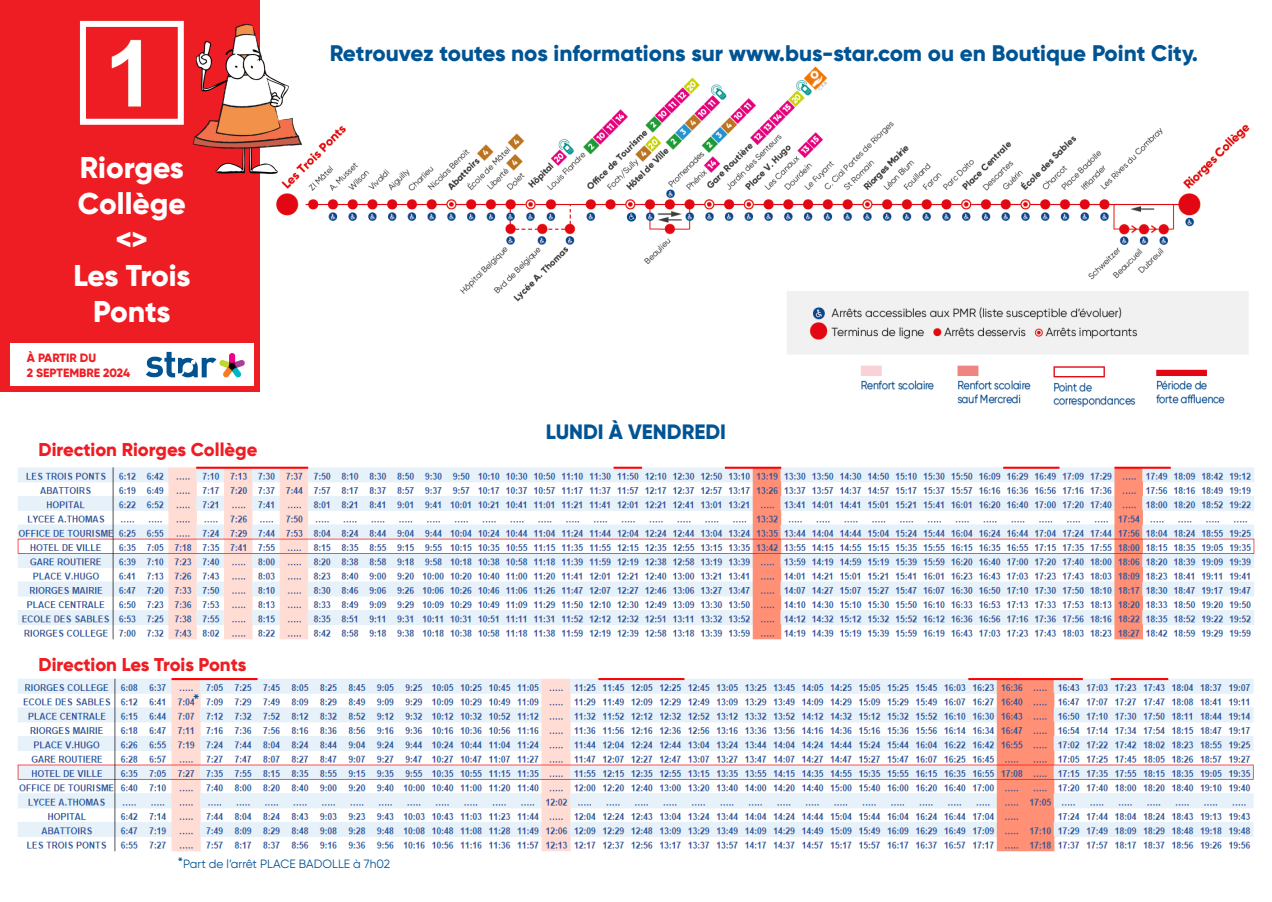
<style>
.page{position:relative;width:1272px;height:902px;background:#fff}
.page>*{position:absolute;margin:0;border:0;box-sizing:border-box;transform-origin:0 0}
.t1{font:800 30px/36px "Gilroy";letter-spacing:-.005em;color:#fff}
.t2{font:800 22.5px "Gilroy";color:#015494}
.t3{font:800 20.7px "Gilroy";color:#015494}
.t4{font:800 18.45px "Gilroy";letter-spacing:-.005em;color:#ee1d23}
.t5{font:18px "Gilroy";color:#015494}
.t6{font:12px "Gilroy";color:#015494}
.t7{font:800 12px "Gilroy";color:#ee1d23}
.s1{font-size:15px}
</style>
<div class="page">
<div style="left:0;top:0;width:259px;height:392px;background:#ee1d23"></div>
<img style="left:276px;top:66px;width:974px;height:288px">
<svg style="left:639px;top:71px;width:127px;height:127px"></svg>
<img style="left:111px;top:39px;width:30px;height:68px">
<div style="left:80px;top:21px;width:104px;height:104px;border:6px solid #fff"></div>
<img style="left:861px;top:365px;width:364px;height:43px">
<div style="left:10px;top:344px;width:243px;height:42px;background:#fff"></div>
<svg style="left:146px;top:352px;width:99px;height:26px"></svg>
<img style="left:167px;top:19px;width:160px;height:160px">
<svg style="left:627px;top:212px;width:9px;height:9px"></svg>
<svg style="left:629px;top:213px;width:5px;height:7px"></svg>
<img style="left:17px;top:466px;width:1238px;height:174px">
<img style="left:17px;top:678px;width:1237px;height:174px">
<p class="t1" style="left:78px;top:149px;width:110px">Riorges<br>Collège</p>
<p class="t1" style="left:116px;top:221px;width:33px">&lt;&gt;</p>
<p class="t1" style="left:73px;top:257px;width:119px">Les Trois</p>
<p class="t1" style="left:93px;top:293px;width:79px">Ponts</p>
<p class="t7" style="left:27px;top:350px;width:71px">À PARTIR DU</p>
<p class="t7" style="left:27px;top:365px;width:105px">2 SEPTEMBRE 2024</p>
<p class="t4" style="left:39px;top:438px;width:220px">Direction Riorges Collège</p>
<p class="t2" style="left:330px;top:39px;width:870px">Retrouvez toutes nos informations sur www.bus-star.com ou en Boutique Point City.</p>
<p class="t3" style="left:546px;top:419px;width:181px">LUNDI À VENDREDI</p>
<p class="t4" style="left:39px;top:653px;width:209px">Direction Les Trois Ponts</p>
<p class="t5" style="left:193px;top:689px;width:9px">*</p>
<p class="t6" style="left:177px;top:856px;width:214px"><span class="s1">*</span>Part de l’arrêt PLACE BADOLLE à 7h02</p>
</div>
